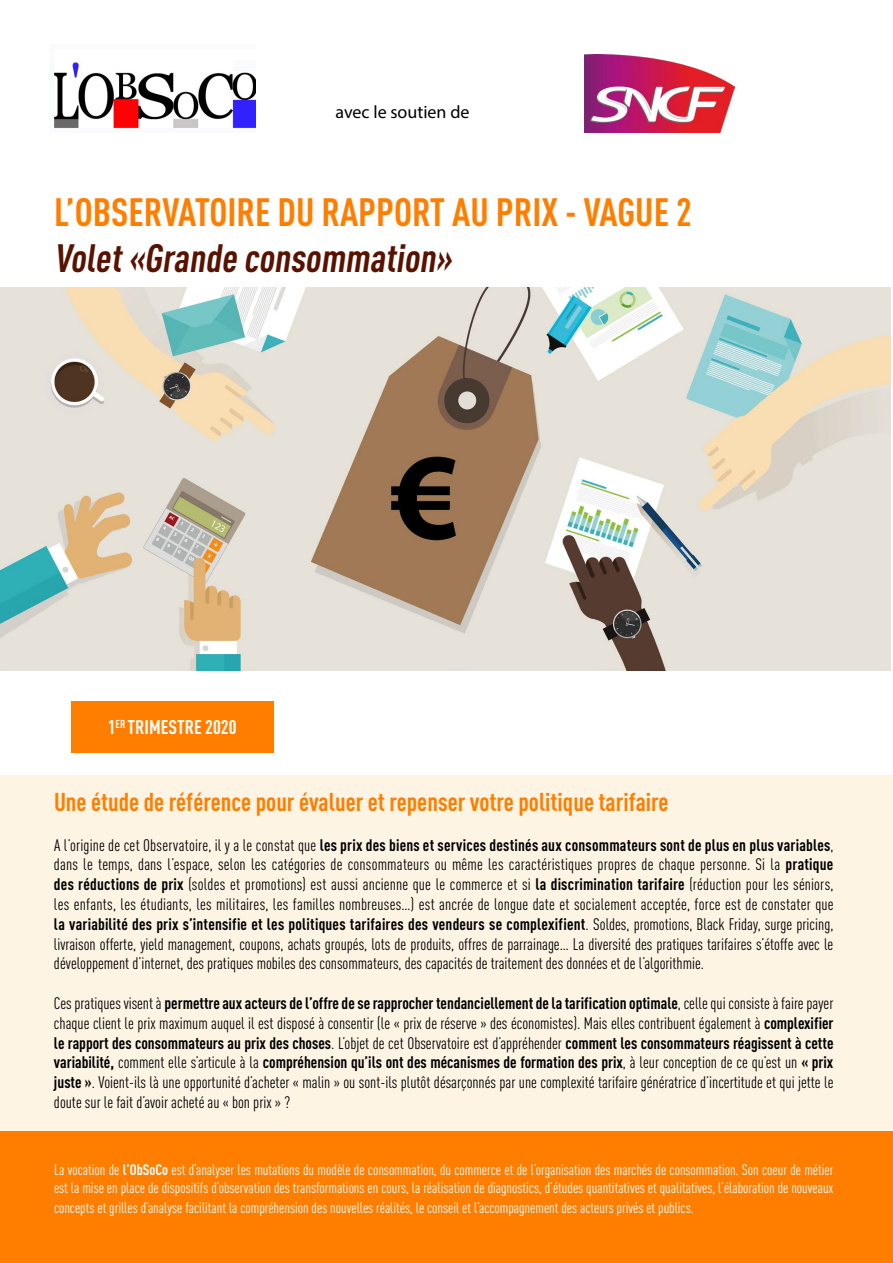
<style>
.page{position:relative;width:893px;height:1263px;background:#fff}
.page>*{position:absolute;margin:0;border:0;box-sizing:border-box;transform-origin:0 0}
.t1{font:700 39px "DIN Cond";color:#ff7e00}
.t2{font:700 39px "DIN Cond";color:#591200}
.t3{font:700 25.5px "DIN Cond";color:#ff7e00}
.t4{font:700 19.5px "DIN Cond";color:#fff}
.t5{font:18px "Myriad Pro";color:#000}
.t6{font:16.5px/19.8px "DIN Cond";color:#000;text-align:justify}
.t7{font:15px/18px "DIN Cond";color:#fff}
.s1{font-weight:700}
</style>
<div class="page">
<div style="left:0;top:775px;width:893px;height:379px;background:#fdf4e4"></div>
<img style="left:54px;top:62px;width:202px;height:67px">
<div style="left:71px;top:702px;width:203px;height:51px;background:#ff7e00"></div>
<div style="left:0;top:1132px;width:893px;height:131px;background:#ff7e00"></div>
<img style="left:0;top:288px;width:890px;height:383px">
<img style="left:584px;top:54px;width:151px;height:79px">
<p class="t5" style="left:335px;top:100px;width:136px">avec le soutien de</p>
<h1 class="t1" style="left:54px;top:188px;width:639px">L’OBSERVATOIRE DU RAPPORT AU PRIX - VAGUE 2</h1>
<h1 class="t2" style="left:54px;top:235px;width:405px">Volet«Grande consommation»</h1>
<p class="t4" style="left:108px;top:715px;width:130px">1<sup>ER</sup> TRIMESTRE 2020</p>
<h2 class="t3" style="left:54px;top:786px;width:616px">Une étude de référence pour évaluer et repenser votre politique tarifaire</h2>
<p class="t6" style="left:54px;top:835px;width:781px">A l’origine de cet Observatoire, il y a le constat que <span class="s1">les prix des biens et services destinés aux consommateurs sont de plus en plus variables</span>, dans le temps, dans l’espace, selon les catégories de consommateurs ou même les caractéristiques propres de chaque personne. Si la <span class="s1">pratique des réductions de prix</span> (soldes et promotions) est aussi ancienne que le commerce et si <span class="s1">la discrimination tarifaire</span> (réduction pour les séniors, les enfants, les étudiants, les militaires, les familles nombreuses…) est ancrée de longue date et socialement acceptée, force est de constater que <span class="s1">la variabilité des prix s’intensifie et les politiques tarifaires des vendeurs se complexifient</span>. Soldes, promotions, Black Friday, surge pricing, livraison offerte, yield management, coupons, achats groupés, lots de produits, offres de parrainage… La diversité des pratiques tarifaires s’étoffe avec le développement d’internet, des pratiques mobiles des consommateurs, des capacités de traitement des données et de l’algorithmie.</p>
<p class="t6" style="left:54px;top:993px;width:781px">Ces pratiques visent à <span class="s1">permettre aux acteurs de l’offre de se rapprocher tendanciellement de la tarification optimale</span>, celle qui consiste à faire payer chaque client le prix maximum auquel il est disposé à consentir (le « prix de réserve » des économistes). Mais elles contribuent également à <span class="s1">complexifier le rapport des consommateurs au prix des choses</span>. L’objet de cet Observatoire est d’appréhender <span class="s1">comment les consommateurs réagissent à cette variabilité,</span> comment elle s’articule à la <span class="s1">compréhension qu’ils ont des mécanismes de formation des prix</span>, à leur conception de ce qu’est un <span class="s1">« prix juste »</span>. Voient-ils là une opportunité d’acheter « malin » ou sont-ils plutôt désarçonnés par une complexité tarifaire génératrice d’incertitude et qui jette le doute sur le fait d’avoir acheté au « bon prix » ?</p>
<p class="t7" style="left:54px;top:1161px;width:781px">La vocation de <span class="s1">l’ObSoCo</span> est d’analyser les mutations du modèle de consommation, du commerce et de l’organisation des marchés de consommation. Son coeur de métier est la mise en place de dispositifs d’observation des transformations en cours, la réalisation de diagnostics, d’études quantitatives et qualitatives, l’élaboration de nouveaux</p>
<p class="t7" style="left:54px;top:1198px;width:641px">concepts et grilles d’analyse facilitant la compréhension des nouvelles réalités, le conseil et l’accompagnement des acteurs privés et publics.</p>
</div>
